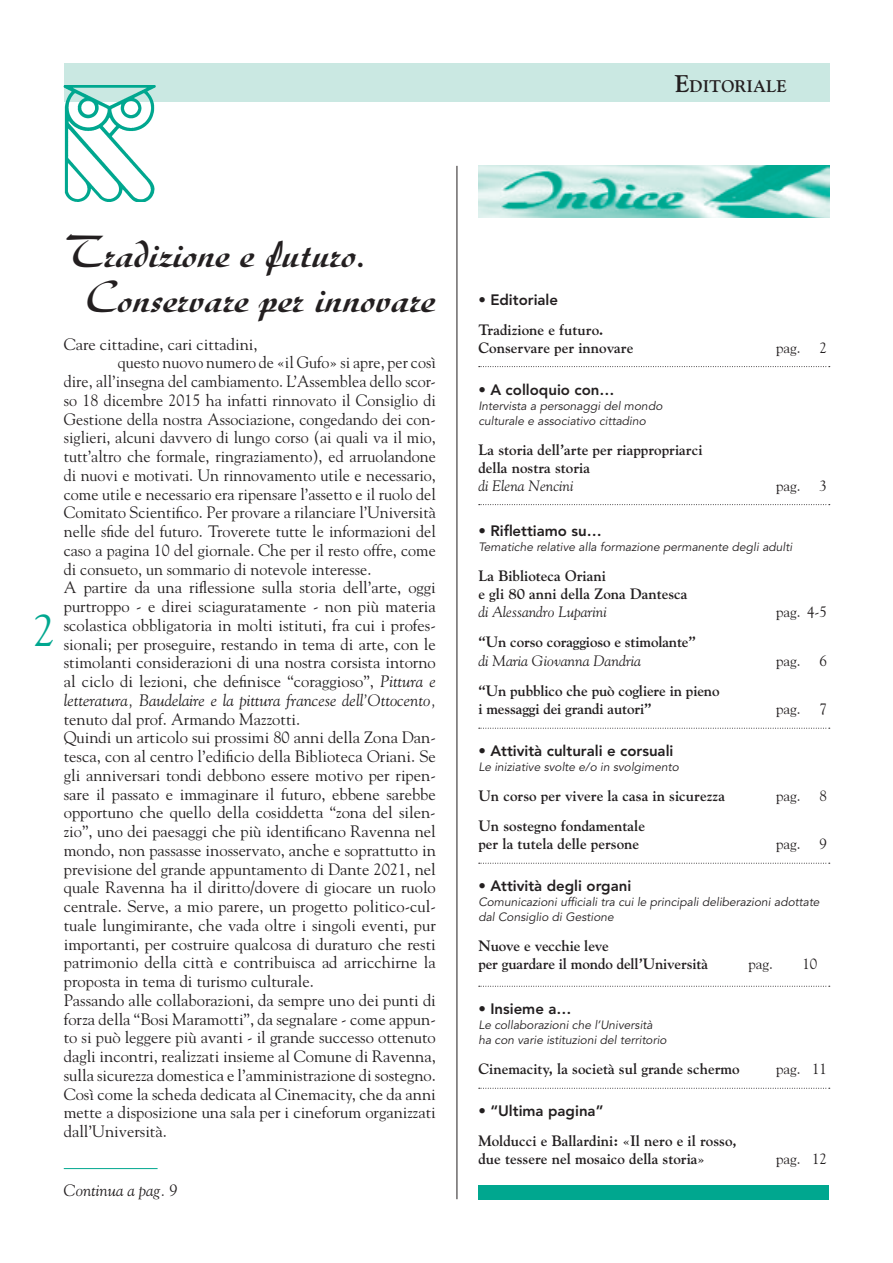
<style>
.page{position:relative;width:893px;height:1263px;background:#fff}
.page>*{position:absolute;margin:0;border:0;box-sizing:border-box;transform-origin:0 0}
.t1{font:700 45px/45px "Diskus LT Std";color:#231f20}
.t2{font:45px "Goudy Std";color:#00a78f}
.t3{font:700 16.8px "Goudy Std";color:#231f20}
.t4{font:16.5px/18.8px "Goudy Std";color:#231f20}
.t5{font:italic 16.5px "Goudy Std";color:#231f20}
.t6{font:700 15px/18px "Goudy Std";color:#231f20}
.t7{font:800 15px "Avenir LT Std";color:#231f20}
.t8{font:italic 15px "Goudy Std";color:#231f20}
.t9{font:15px "Goudy Std";color:#231f20}
.t10{font:italic 12px/15px "Avenir LT Std";color:#231f20}
.s1{font-size:24px}
.s2{font-style:italic}
</style>
<div class="page">
<div style="left:64px;top:64px;width:765px;height:38px;background:#cae8e2"></div>
<img style="left:64px;top:85px;width:92px;height:117px">
<hr style="left:457px;top:166px;width:1px;height:1033px;background:#231f20">
<img style="left:478px;top:166px;width:352px;height:51px">
<hr style="left:64px;top:1168px;width:94px;height:1px;background:#00a78f">
<div style="left:478px;top:1185px;width:351px;height:14px;background:#00a78f"></div>
<svg style="left:479px;top:366px;width:351px;height:1px"></svg>
<svg style="left:479px;top:504px;width:351px;height:1px"></svg>
<svg style="left:479px;top:728px;width:351px;height:1px"></svg>
<svg style="left:479px;top:863px;width:351px;height:1px"></svg>
<svg style="left:479px;top:986px;width:351px;height:1px"></svg>
<svg style="left:479px;top:1088px;width:351px;height:1px"></svg>
<p class="t3" style="left:675px;top:76px;width:113px"><span class="s1">E</span>DITORIALE</p>
<h1 class="t2" style="left:33px;top:602px;width:24px">2</h1>
<h1 class="t1" style="left:85px;top:230px;width:353px;text-indent:-21px">Tradizione e futuro.<br>Conservare per innovare</h1>
<p class="t4" style="left:64px;top:334px;width:195px">Care cittadine, cari cittadini,</p>
<p class="t4" style="left:118px;top:353px;width:320px">questo nuovo numero de «il Gufo» si apre, per così</p>
<p class="t4" style="left:64px;top:372px;width:374px">dire, all’insegna del cambiamento. L’Assemblea dello scor-</p>
<p class="t4" style="left:64px;top:391px;width:374px">so 18 dicembre 2015 ha infatti rinnovato il Consiglio di</p>
<p class="t4" style="left:64px;top:409px;width:374px">Gestione della nostra Associazione, congedando dei con-</p>
<p class="t4" style="left:64px;top:428px;width:374px">siglieri, alcuni davvero di lungo corso (ai quali va il mio,</p>
<p class="t4" style="left:64px;top:447px;width:374px">tutt’altro che formale, ringraziamento), ed arruolandone</p>
<p class="t4" style="left:64px;top:466px;width:374px">di nuovi e motivati. Un rinnovamento utile e necessario,</p>
<p class="t4" style="left:64px;top:484px;width:373px">come utile e necessario era ripensare l’assetto e il ruolo del</p>
<p class="t4" style="left:64px;top:503px;width:374px">Comitato Scientifico. Per provare a rilanciare l’Università</p>
<p class="t4" style="left:64px;top:522px;width:374px">nelle sfide del futuro. Troverete tutte le informazioni del</p>
<p class="t4" style="left:64px;top:541px;width:373px">caso a pagina 10 del giornale. Che per il resto offre, come</p>
<p class="t4" style="left:64px;top:559px;width:309px">di consueto, un sommario di notevole interesse.</p>
<p class="t4" style="left:64px;top:578px;width:374px">A partire da una riflessione sulla storia dell’arte, oggi</p>
<p class="t4" style="left:64px;top:597px;width:374px">purtroppo - e direi sciaguratamente - non più materia</p>
<p class="t4" style="left:64px;top:616px;width:374px">scolastica obbligatoria in molti istituti, fra cui i profes-</p>
<p class="t4" style="left:64px;top:634px;width:374px">sionali; per proseguire, restando in tema di arte, con le</p>
<p class="t4" style="left:64px;top:653px;width:374px">stimolanti considerazioni di una nostra corsista intorno</p>
<p class="t4" style="left:64px;top:672px;width:374px">al ciclo di lezioni, che definisce “coraggioso”, <span class="s2">Pittura e</span></p>
<p class="t5" style="left:64px;top:690px;width:374px">letteratura, Baudelaire e la pittura francese dell’Ottocento,</p>
<p class="t4" style="left:64px;top:709px;width:374px">tenuto dal prof. Armando Mazzotti.<br>Quindi un articolo sui prossimi 80 anni della Zona Dan&shy;tesca, con al centro l’edificio della Biblioteca Oriani. Se gli anniversari tondi debbono essere motivo per ripen&shy;sare il passato e immaginare il futuro, ebbene sarebbe opportuno che quello della cosiddetta “zona del silen&shy;zio”, uno dei paesaggi che più identificano Ravenna nel mondo, non passasse inosservato, anche e soprattutto in previsione del grande appuntamento di Dante 2021, nel quale Ravenna ha il diritto/dovere di giocare un ruolo centrale. Serve, a mio parere, un progetto politico-cul&shy;tuale lungimirante, che vada oltre i singoli eventi, pur importanti, per costruire qualcosa di duraturo che resti patrimonio della città e contribuisca ad arricchirne la proposta in tema di turismo culturale.<br>Passando alle collaborazioni, da sempre uno dei punti di forza della “Bosi Maramotti”, da segnalare - come appun&shy;to si può leggere più avanti - il grande successo ottenuto dagli incontri, realizzati insieme al Comune di Ravenna, sulla sicurezza domestica e l’amministrazione di sostegno.<br>Così come la scheda dedicata al Cinemacity, che da anni mette a disposizione una sala per i cineforum organizzati dall’Università.</p>
<p class="t5" style="left:64px;top:1180px;width:116px">Continua a pag. 9</p>
<p class="t7" style="left:478px;top:291px;width:81px">• Editoriale</p>
<p class="t6" style="left:478px;top:321px;width:156px">Tradizione e futuro.<br>Conservare per innovare</p>
<p class="t9" style="left:776px;top:338px;width:26px">pag.</p>
<p class="t9" style="left:820px;top:338px;width:9px">2</p>
<p class="t7" style="left:478px;top:381px;width:138px">• A colloquio con…</p>
<p class="t10" style="left:478px;top:398px;width:186px">Intervista a personaggi del mondo culturale e associativo cittadino</p>
<p class="t6" style="left:478px;top:441px;width:226px">La storia dell’arte per riappropriarci della nostra storia</p>
<p class="t8" style="left:478px;top:476px;width:96px">di Elena Nencini</p>
<p class="t9" style="left:776px;top:476px;width:26px">pag.</p>
<p class="t9" style="left:820px;top:476px;width:9px">3</p>
<p class="t7" style="left:478px;top:522px;width:125px">• Riflettiamo su…</p>
<p class="t10" style="left:478px;top:539px;width:315px">Tematiche relative alla formazione permanente degli adulti</p>
<p class="t6" style="left:478px;top:567px;width:211px">La Biblioteca Oriani<br>e gli 80 anni della Zona Dantesca</p>
<p class="t8" style="left:478px;top:602px;width:130px">di Alessandro Luparini</p>
<p class="t9" style="left:776px;top:602px;width:53px">pag. 4-5</p>
<p class="t6" style="left:478px;top:633px;width:219px">“Un corso coraggioso e stimolante”</p>
<p class="t8" style="left:478px;top:652px;width:164px">di Maria Giovanna Dandria</p>
<p class="t9" style="left:776px;top:652px;width:26px">pag.</p>
<p class="t9" style="left:820px;top:652px;width:9px">6</p>
<p class="t6" style="left:478px;top:682px;width:243px">“Un pubblico che può cogliere in pieno i messaggi dei grandi autori”</p>
<p class="t9" style="left:776px;top:700px;width:26px">pag.</p>
<p class="t9" style="left:820px;top:700px;width:9px">7</p>
<p class="t7" style="left:478px;top:742px;width:197px">• Attività culturali e corsuali</p>
<p class="t10" style="left:478px;top:760px;width:202px">Le iniziative svolte e/o in svolgimento</p>
<p class="t6" style="left:478px;top:787px;width:248px">Un corso per vivere la casa in sicurezza</p>
<p class="t9" style="left:776px;top:787px;width:26px">pag.</p>
<p class="t9" style="left:820px;top:787px;width:9px">8</p>
<p class="t6" style="left:478px;top:817px;width:168px">Un sostegno fondamentale per la tutela delle persone</p>
<p class="t9" style="left:776px;top:835px;width:26px">pag.</p>
<p class="t9" style="left:820px;top:835px;width:9px">9</p>
<p class="t7" style="left:478px;top:877px;width:154px">• Attività degli organi</p>
<p class="t10" style="left:478px;top:895px;width:343px">Comunicazioni ufficiali tra cui le principali deliberazioni adottate dal Consiglio di Gestione</p>
<p class="t6" style="left:478px;top:937px;width:231px">Nuove e vecchie leve<br>per guardare il mondo dell’Università</p>
<p class="t9" style="left:748px;top:955px;width:26px">pag.</p>
<p class="t9" style="left:802px;top:955px;width:16px">10</p>
<p class="t7" style="left:478px;top:1000px;width:95px">• Insieme a…</p>
<p class="t10" style="left:478px;top:1018px;width:190px">Le collaborazioni che l’Università ha con varie istituzioni del territorio</p>
<p class="t6" style="left:478px;top:1060px;width:263px">Cinemacity, la società sul grande schermo</p>
<p class="t9" style="left:776px;top:1060px;width:53px">pag. 11</p>
<p class="t7" style="left:478px;top:1102px;width:127px">• “Ultima pagina”</p>
<p class="t6" style="left:478px;top:1132px;width:260px">Molducci e Ballardini: «Il nero e il rosso, due tessere nel mosaico della storia»</p>
<p class="t9" style="left:776px;top:1150px;width:53px">pag. 12</p>
</div>
